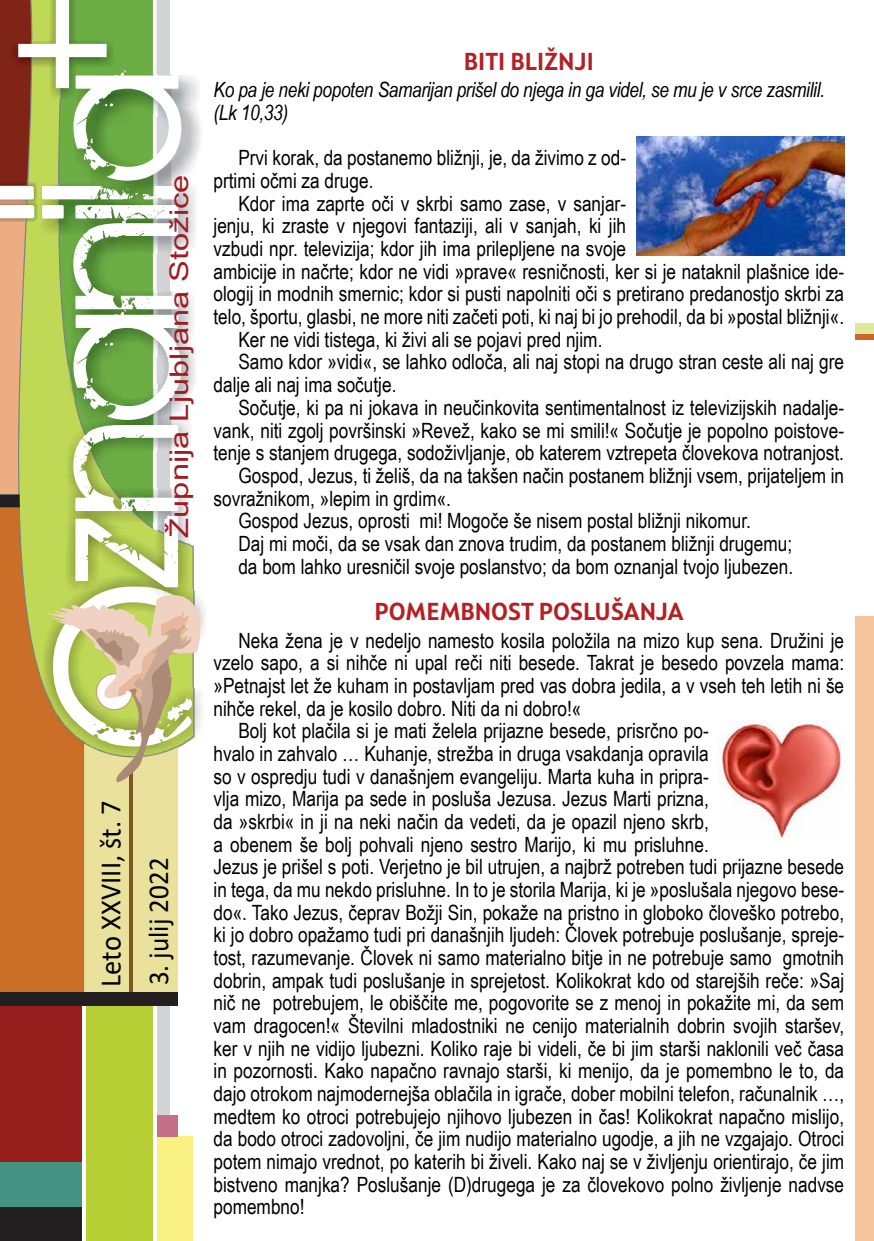
<style>
.page{position:relative;width:874px;height:1241px;background:#fff}
.page>*{position:absolute;margin:0;border:0;box-sizing:border-box;transform-origin:0 0}
.t1{font:212.1px "BIRTHOFAHERO";color:#fff}
.t2{font:29.75px "Calibri";color:#000;scale:.96 1}
.t3{font:28.88px "Calibri";color:#000;scale:.94 1}
.t4{font:25.72px "Arial";color:#9f1d20;scale:1.27 1}
.t5{font:700 24.5px "Squad";color:#b42024}
.t6{font:21px/22.6px "Arial Narrow";color:#000}
.t7{font:italic 21px/22.6px "Arial Narrow";letter-spacing:-.015em;color:#000}
</style>
<div class="page">
<div style="left:154px;top:0;width:16px;height:1240px;background:#d1d3d4"></div>
<div style="left:120px;top:1136px;width:73px;height:104px;background:#f9f181"></div>
<div style="left:154px;top:1115px;width:24px;height:21px;background:#c47088"></div>
<div style="left:84px;top:1001px;width:71px;height:239px;background:#b5cf34"></div>
<hr style="left:153px;top:1002px;width:3px;height:238px;background:#fff">
<div style="left:0;top:1206px;width:84px;height:34px;background:#231f20"></div>
<hr style="left:82px;top:1004px;width:4px;height:236px;background:#fff">
<div style="left:854px;top:616px;width:19px;height:624px;background:#f6c59e"></div>
<div style="left:854px;top:323px;width:19px;height:11px;background:#dfe99c"></div>
<div style="left:0;top:1005px;width:82px;height:166px;background:#961f1d"></div>
<div style="left:854px;top:334px;width:19px;height:5px;background:#cf6427"></div>
<svg style="left:0;top:0;width:201px;height:1005px;background:#b4b170"></svg>
<div style="left:0;top:1162px;width:82px;height:44px;background:#449281"></div>
<img style="left:636px;top:136px;width:207px;height:119px">
<img style="left:718px;top:720px;width:125px;height:119px">
<h1 class="t1" style="left:-19px;top:587px;width:518px;rotate:-90deg">znanila</h1>
<p class="t4" style="left:165px;top:537px;width:287px;rotate:-90deg">Župnija Ljubljana Stožice</p>
<h2 class="t2" style="left:90px;top:986px;width:196px;rotate:-90deg">Leto XXVIII, št. 7</h2>
<h3 class="t3" style="left:138px;top:985px;width:137px;rotate:-90deg">3. julij 2022</h3>
<p class="t5" style="left:463px;top:46px;width:131px">BITI BLIŽNJI</p>
<p class="t7" style="left:213px;top:78px;width:612px">Ko pa je neki popoten Samarijan prišel do njega in ga videl, se mu je v srce zasmilil. (Lk 10,33)</p>
<p class="t6" style="left:213px;top:146px;width:414px;text-indent:25px">Prvi korak, da postanemo bližnji, je, da živimo z od&shy;prtimi očmi za druge.</p>
<p class="t6" style="left:238px;top:191px;width:389px">Kdor ima zaprte oči v skrbi samo zase, v sanjar-</p>
<p class="t6" style="left:213px;top:214px;width:414px">jenju, ki zraste v njegovi fantaziji, ali v sanjah, ki jih</p>
<p class="t6" style="left:213px;top:236px;width:414px">vzbudi npr. televizija; kdor jih ima prilepljene na svoje</p>
<p class="t6" style="left:213px;top:259px;width:631px">ambicije in načrte; kdor ne vidi »prave« resničnosti, ker si je nataknil plašnice ide-</p>
<p class="t6" style="left:213px;top:282px;width:631px">ologij in modnih smernic; kdor si pusti napolniti oči s pretirano predanostjo skrbi za</p>
<p class="t6" style="left:213px;top:304px;width:631px">telo, športu, glasbi, ne more niti začeti poti, ki naj bi jo prehodil, da bi »postal bližnji«.</p>
<p class="t6" style="left:238px;top:327px;width:365px">Ker ne vidi tistega, ki živi ali se pojavi pred njim.</p>
<p class="t6" style="left:238px;top:350px;width:607px">Samo kdor »vidi«, se lahko odloča, ali naj stopi na drugo stran ceste ali naj gre</p>
<p class="t6" style="left:213px;top:372px;width:184px">dalje ali naj ima sočutje.</p>
<p class="t6" style="left:238px;top:395px;width:607px">Sočutje, ki pa ni jokava in neučinkovita sentimentalnost iz televizijskih nadalje-</p>
<p class="t6" style="left:213px;top:418px;width:631px">vank, niti zgolj površinski »Revež, kako se mi smili!« Sočutje je popolno poistove-</p>
<p class="t6" style="left:213px;top:440px;width:631px">tenje s stanjem drugega, sodoživljanje, ob katerem vztrepeta človekova notranjost.</p>
<p class="t6" style="left:238px;top:463px;width:607px">Gospod, Jezus, ti želiš, da na takšen način postanem bližnji vsem, prijateljem in</p>
<p class="t6" style="left:213px;top:486px;width:239px">sovražnikom, »lepim in grdim«.</p>
<p class="t6" style="left:238px;top:508px;width:514px">Gospod Jezus, oprosti mi! Mogoče še nisem postal bližnji nikomur.</p>
<p class="t6" style="left:238px;top:531px;width:555px">Daj mi moči, da se vsak dan znova trudim, da postanem bližnji drugemu;</p>
<p class="t6" style="left:238px;top:554px;width:556px">da bom lahko uresničil svoje poslanstvo; da bom oznanjal tvojo ljubezen.</p>
<p class="t5" style="left:374px;top:595px;width:310px">POMEMBNOST POSLUŠANJA</p>
<p class="t6" style="left:238px;top:628px;width:607px">Neka žena je v nedeljo namesto kosila položila na mizo kup sena. Družini je</p>
<p class="t6" style="left:213px;top:650px;width:631px">vzelo sapo, a si nihče ni upal reči niti besede. Takrat je besedo povzela mama:</p>
<p class="t6" style="left:213px;top:673px;width:631px">»Petnajst let že kuham in postavljam pred vas dobra jedila, a v vseh teh letih ni še</p>
<p class="t6" style="left:213px;top:696px;width:369px">nihče rekel, da je kosilo dobro. Niti da ni dobro!«</p>
<p class="t6" style="left:238px;top:718px;width:471px">Bolj kot plačila si je mati želela prijazne besede, prisrčno po-</p>
<p class="t6" style="left:213px;top:741px;width:496px">hvalo in zahvalo … Kuhanje, strežba in druga vsakdanja opravila</p>
<p class="t6" style="left:213px;top:764px;width:496px">so v ospredju tudi v današnjem evangeliju. Marta kuha in pripra-</p>
<p class="t6" style="left:213px;top:786px;width:496px">vlja mizo, Marija pa sede in posluša Jezusa. Jezus Marti prizna,</p>
<p class="t6" style="left:213px;top:809px;width:496px">da »skrbi« in ji na neki način da vedeti, da je opazil njeno skrb,</p>
<p class="t6" style="left:213px;top:832px;width:496px">a obenem še bolj pohvali njeno sestro Marijo, ki mu prisluhne.</p>
<p class="t6" style="left:213px;top:854px;width:631px">Jezus je prišel s poti. Verjetno je bil utrujen, a najbrž potreben tudi prijazne besede</p>
<p class="t6" style="left:213px;top:877px;width:631px">in tega, da mu nekdo prisluhne. In to je storila Marija, ki je »poslušala njegovo bese-</p>
<p class="t6" style="left:213px;top:900px;width:631px">do«. Tako Jezus, čeprav Božji Sin, pokaže na pristno in globoko človeško potrebo,</p>
<p class="t6" style="left:213px;top:922px;width:631px">ki jo dobro opažamo tudi pri današnjih ljudeh: Človek potrebuje poslušanje, spreje-</p>
<p class="t6" style="left:213px;top:945px;width:631px">tost, razumevanje. Človek ni samo materialno bitje in ne potrebuje samo gmotnih</p>
<p class="t6" style="left:213px;top:968px;width:631px">dobrin, ampak tudi poslušanje in sprejetost. Kolikokrat kdo od starejših reče: »Saj</p>
<p class="t6" style="left:213px;top:990px;width:631px">nič ne potrebujem, le obiščite me, pogovorite se z menoj in pokažite mi, da sem</p>
<p class="t6" style="left:213px;top:1013px;width:631px">vam dragocen!« Številni mladostniki ne cenijo materialnih dobrin svojih staršev,</p>
<p class="t6" style="left:213px;top:1036px;width:631px">ker v njih ne vidijo ljubezni. Koliko raje bi videli, če bi jim starši naklonili več časa</p>
<p class="t6" style="left:213px;top:1058px;width:631px">in pozornosti. Kako napačno ravnajo starši, ki menijo, da je pomembno le to, da</p>
<p class="t6" style="left:213px;top:1081px;width:631px">dajo otrokom najmodernejša oblačila in igrače, dober mobilni telefon, računalnik …,</p>
<p class="t6" style="left:213px;top:1104px;width:631px">medtem ko otroci potrebujejo njihovo ljubezen in čas! Kolikokrat napačno mislijo,</p>
<p class="t6" style="left:213px;top:1126px;width:631px">da bodo otroci zadovoljni, če jim nudijo materialno ugodje, a jih ne vzgajajo. Otroci</p>
<p class="t6" style="left:213px;top:1149px;width:631px">potem nimajo vrednot, po katerih bi živeli. Kako naj se v življenju orientirajo, če jim</p>
<p class="t6" style="left:213px;top:1172px;width:631px">bistveno manjka? Poslušanje (D)drugega je za človekovo polno življenje nadvse</p>
<p class="t6" style="left:213px;top:1194px;width:92px">pomembno!</p>
</div>
